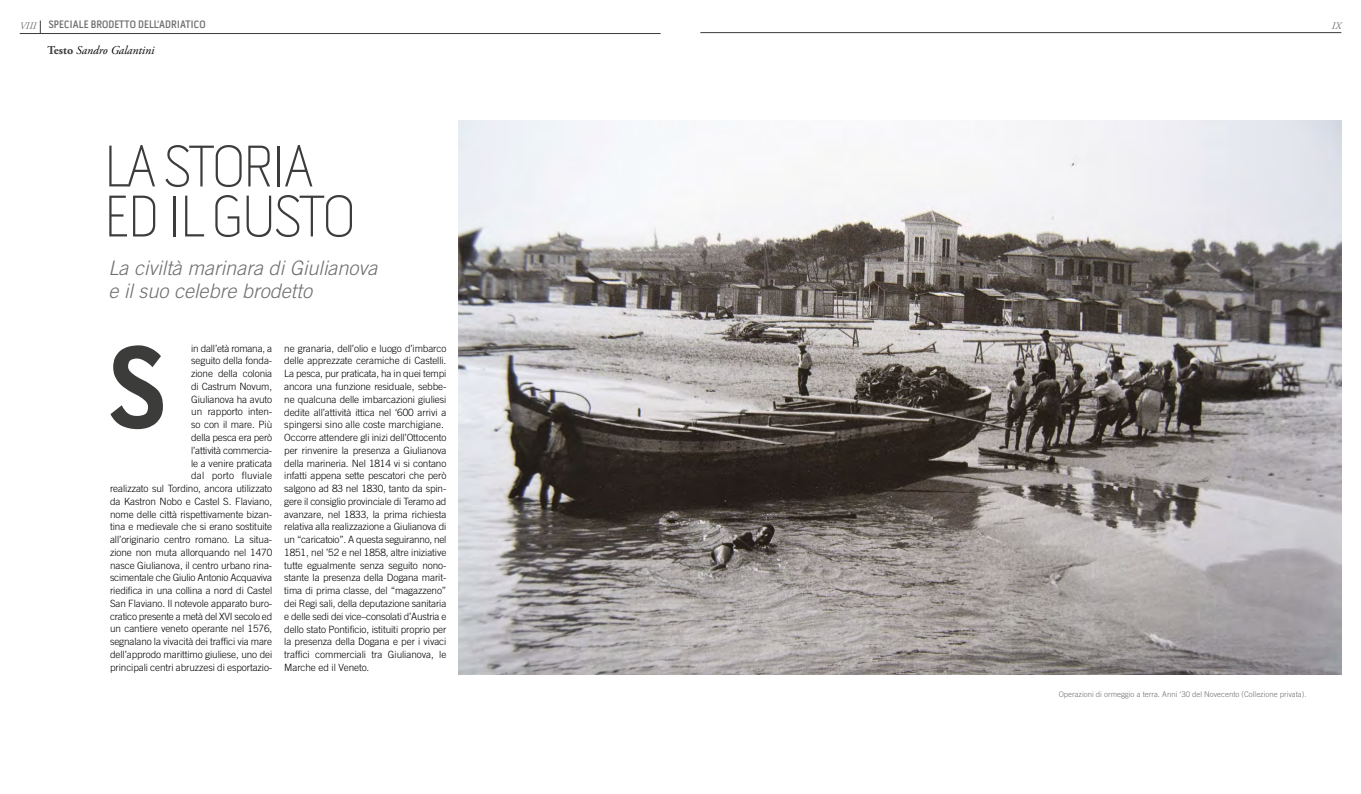
<style>
.page{position:relative;width:1361px;height:794px;background:#fff}
.page>*{position:absolute;margin:0;border:0;box-sizing:border-box;transform-origin:0 0}
.t1{font:700 120px "Pill Gothic 300 mg";color:#3c3c3b}
.t2{font:100 60px/50px "Pill Gothic 300 mg";letter-spacing:-.05em;color:#3c3c3b}
.t3{font:italic 300 20px/23px "Trade Gothic LT Std";color:#706f6f}
.t4{font:italic 12px "Adobe Garamond Pro";color:#000}
.t5{font:600 11px "Pill Gothic 300 mg";color:#706f6f}
.t6{font:300 10px/12.8px "Trade Gothic";letter-spacing:-.01em;color:#000;text-align:right}
.t7{font:italic 10px "Adobe Garamond Pro";color:#706f6f}
.t8{font:300 7.8px "Trade Gothic";color:#706f6f}
.s1{font-family:"Adobe Garamond Pro";font-weight:400;font-style:italic;font-size:10px}
.s2{font-weight:700;font-style:normal;color:#3c3c3b}
</style>
<div class="page">
<img style="left:458px;top:121px;width:883px;height:553px">
<hr style="left:20px;top:33px;width:640px;height:1px;background:#3c3c3b">
<svg style="left:40px;top:21px;width:1px;height:12px"></svg>
<hr style="left:700px;top:32px;width:641px;height:1px;background:#3c3c3b">
<p class="t5" style="left:20px;top:18px;width:187px"><span class="s1">VIII</span> SPECIALE BRODETTO DELL’ADRIATICO</p>
<p class="t7" style="left:1332px;top:19px;width:11px">IX</p>
<p class="t4" style="left:48px;top:43px;width:108px"><span class="s2">Testo</span> Sandro Galantini</p>
<h2 class="t2" style="left:104px;top:142px;width:254px">LA STORIA<br>ED IL GUSTO</h2>
<h3 class="t3" style="left:109px;top:257px;width:270px">La civiltà marinara di Giulianova e il suo celebre brodetto</h3>
<p class="t6" style="left:110px;top:341px;width:164px">in dall’età romana, a<br>seguito della fonda-<br>zione della colonia<br>di Castrum Novum,<br>Giulianova ha avuto<br>un rapporto inten-<br>so con il mare. Più<br>della pesca era però<br>l’attività commercia-<br>le a venire praticata<br>dal porto fluviale<br>realizzato sul Tordino, ancora utilizzato da Kastron Nobo e Castel S. Flaviano, nome delle città rispettivamente bizan&shy;tina e medievale che si erano sostituite all’originario centro romano. La situa&shy;zione non muta allorquando nel 1470 nasce Giulianova, il centro urbano rina&shy;scimentale che Giulio Antonio Acquaviva riedifica in una collina a nord di Castel<br>San Flaviano. Il notevole apparato buro&shy;cratico presente a metà del XVI secolo ed un cantiere veneto operante nel 1576, segnalano la vivacità dei traffici via mare dell’approdo marittimo giuliese, uno dei principali centri abruzzesi di esportazio-</p>
<p class="t6" style="left:284px;top:342px;width:164px;text-align:left">ne granaria, dell’olio e luogo d’imbarco delle apprezzate ceramiche di Castelli.<br>La pesca, pur praticata, ha in quei tempi ancora una funzione residuale, sebbe&shy;ne qualcuna delle imbarcazioni giuliesi dedite all’attività ittica nel ‘600 arrivi a spingersi sino alle coste marchigiane.<br>Occorre attendere gli inizi dell’Ottocento per rinvenire la presenza a Giulianova della marineria. Nel 1814 vi si contano infatti appena sette pescatori che però salgono ad 83 nel 1830, tanto da spin&shy;gere il consiglio provinciale di Teramo ad avanzare, nel 1833, la prima richiesta relativa alla realizzazione a Giulianova di un “caricatoio”. A questa seguiranno, nel 1851, nel ’52 e nel 1858, altre iniziative tutte egualmente senza seguito nono&shy;stante la presenza della Dogana marit&shy;tima di prima classe, del “magazzeno” dei Regi sali, della deputazione sanitaria e delle sedi dei vice–consolati d’Austria e dello stato Pontificio, istituiti proprio per la presenza della Dogana e per i vivaci traffici commerciali tra Giulianova, le Marche ed il Veneto.</p>
<h1 class="t1" style="left:106px;top:313px;width:62px">S</h1>
<p class="t8" style="left:1058px;top:689px;width:249px">Operazioni di ormeggio a terra. Anni ‘30 del Novecento (Collezione privata).</p>
</div>
